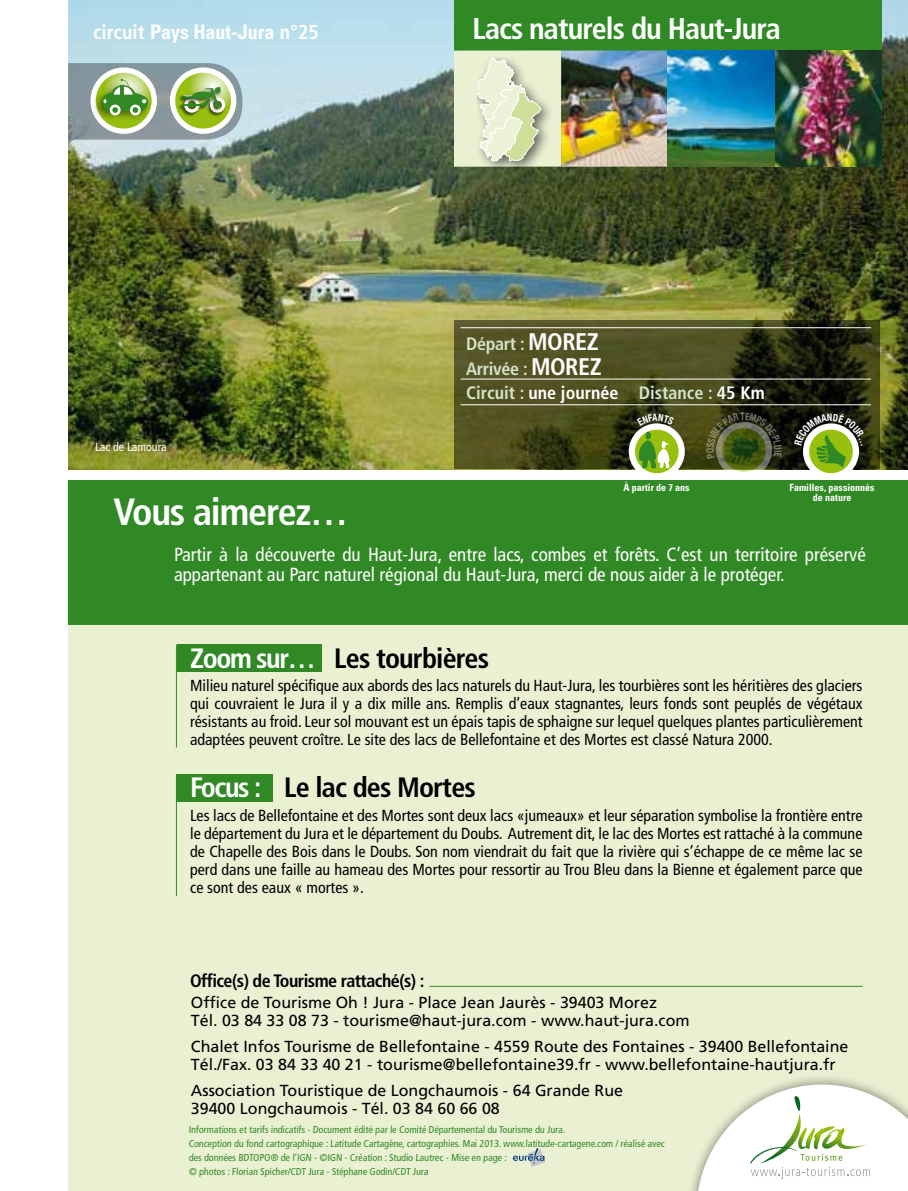
<style>
.page{position:relative;width:908px;height:1191px;background:#fff}
.page>*{position:absolute;margin:0;border:0;box-sizing:border-box;transform-origin:0 0}
.t1{font:700 condensed 38px "Frutiger";letter-spacing:-.03em;color:#fff}
.t2{font:700 condensed 30px "Frutiger";letter-spacing:-.03em;color:#fff}
.t3{font:700 condensed 28px "Frutiger";letter-spacing:-.03em;color:#000}
.t4{font:700 condensed 20px "Univers";color:#fff}
.t5{font:condensed 19px/20px "Frutiger";color:#fff}
.t6{font:700 condensed 18px/24.4px "Frutiger";color:#d4e2ca}
.t7{font:700 condensed 18px "Frutiger";letter-spacing:-.03em;color:#000}
.t8{font:condensed 16px/18px "Frutiger";color:#000;text-align:justify}
.t9{font:16px/18px "Frutiger";color:#000}
.t10{font:condensed 12px "Frutiger";color:#fff}
.t11{font:condensed 10px/14px "Frutiger";color:#318925}
.t12{font:700 condensed 10px/10px "Univers";color:#fff;text-align:center}
.s1{font-family:"Frutiger"}
.s2{font-size:24px;color:#fff}
.s3{color:#fff}
</style>
<div class="page">
<div style="left:68px;top:612px;width:839px;height:579px;background:#eaf1d3"></div>
<img style="left:68px;top:0;width:839px;height:469px">
<svg style="left:454px;top:320px;width:425px;height:149px;background:#42441c"></svg>
<div style="left:454px;top:0;width:427px;height:50px;background:#318925"></div>
<img style="left:561px;top:50px;width:320px;height:117px">
<hr style="left:176px;top:644px;width:1px;height:103px;background:#318925">
<hr style="left:176px;top:774px;width:1px;height:122px;background:#318925">
<hr style="left:429px;top:985px;width:433px;height:1px;background:#318925">
<div style="left:68px;top:480px;width:839px;height:145px;background:#318925"></div>
<svg style="left:512px;top:1148px;width:33px;height:19px"></svg>
<div style="left:177px;top:644px;width:144px;height:28px;background:#318925"></div>
<div style="left:176px;top:774px;width:96px;height:27px;background:#318925"></div>
<svg style="left:718px;top:425px;width:50px;height:50px"></svg>
<div style="left:715px;top:422px;width:56px;height:56px;border:6px solid #fff;border-radius:50%"></div>
<svg style="left:631px;top:426px;width:50px;height:50px"></svg>
<div style="left:628px;top:423px;width:56px;height:56px;border:6px solid #fff;border-radius:50%"></div>
<svg style="left:805px;top:426px;width:50px;height:50px"></svg>
<div style="left:802px;top:423px;width:56px;height:56px;border:6px solid #fff;border-radius:50%"></div>
<svg style="left:68px;top:63px;width:174px;height:77px"></svg>
<div style="left:454px;top:50px;width:107px;height:117px;background:#eaf1d3"></div>
<div style="left:477px;top:57px;width:78px;height:113px;background:#000;opacity:.6"></div>
<svg style="left:477px;top:57px;width:64px;height:104px"></svg>
<hr style="left:460px;top:327px;width:410px;height:1px;background:#fff">
<hr style="left:460px;top:378px;width:410px;height:1px;background:#fff">
<hr style="left:460px;top:404px;width:410px;height:1px;background:#fff">
<div style="left:684px;top:1072px;width:223px;height:119px;background:#000;opacity:.5"></div>
<svg style="left:696px;top:1084px;width:211px;height:107px;background:#f0f4e9"></svg>
<svg style="left:636px;top:412px;width:43px;height:58px"></svg>
<svg style="left:702px;top:412px;width:161px;height:55px;background:#485527"></svg>
<p class="t4" style="left:93px;top:20px;width:227px"><span class="s1">circuit</span> Pays Haut-Jura <span class="s1">n°25</span></p>
<p class="t10" style="left:95px;top:440px;width:73px">Lac de Lamoura</p>
<h1 class="t1" style="left:113px;top:489px;width:236px">Vous aimerez…</h1>
<h2 class="t2" style="left:472px;top:11px;width:309px">Lacs naturels du Haut-Jura</h2>
<p class="t6" style="left:466px;top:331px;width:300px">Départ : <span class="s2">MOREZ<br></span>Arrivée : <span class="s2">MOREZ<br></span>Circuit : <span class="s3">une journée</span> Distance : <span class="s3">45 Km</span></p>
<p class="t12" style="left:623px;top:483px;width:68px">À partir de 7 ans</p>
<p class="t12" style="left:789px;top:483px;width:86px">Familles, passionnés de nature</p>
<p class="t5" style="left:174px;top:544px;width:693px">Partir à la découverte du Haut-Jura, entre lacs, combes et forêts. C’est un territoire préservé appartenant au Parc naturel régional du Haut-Jura, merci de nous aider à le protéger.</p>
<h3 class="t3" style="left:190px;top:641px;width:300px"><span class="s3">Zoom sur…</span> Les tourbières</h3>
<p class="t8" style="left:190px;top:677px;width:673px">Milieu naturel spécifique aux abords des lacs naturels du Haut-Jura, les tourbières sont les héritières des glaciers qui couvraient le Jura il y a dix mille ans. Remplis d’eaux stagnantes, leurs fonds sont peuplés de végétaux résistants au froid. Leur sol mouvant est un épais tapis de sphaigne sur lequel quelques plantes particulièrement adaptées peuvent croître. Le site des lacs de Bellefontaine et des Mortes est classé Natura 2000.</p>
<h3 class="t3" style="left:190px;top:771px;width:287px"><span class="s3">Focus :</span> Le lac des Mortes</h3>
<p class="t8" style="left:190px;top:806px;width:673px">Les lacs de Bellefontaine et des Mortes sont deux lacs «jumeaux» et leur séparation symbolise la frontière entre le département du Jura et le département du Doubs. Autrement dit, le lac des Mortes est rattaché à la commune de Chapelle des Bois dans le Doubs. Son nom viendrait du fait que la rivière qui s’échappe de ce même lac se perd dans une faille au hameau des Mortes pour ressortir au Trou Bleu dans la Bienne et également parce que ce sont des eaux « mortes ».</p>
<p class="t7" style="left:190px;top:970px;width:236px">Office(s) de Tourisme rattaché(s) :</p>
<p class="t9" style="left:191px;top:993px;width:500px">Office de Tourisme Oh ! Jura - Place Jean Jaurès - 39403 Morez<br>Tél. 03 84 33 08 73 - tourisme@haut-jura.com - www.haut-jura.com</p>
<p class="t9" style="left:191px;top:1037px;width:658px">Chalet Infos Tourisme de Bellefontaine - 4559 Route des Fontaines - 39400 Bellefontaine<br>Tél./Fax. 03 84 33 40 21 - tourisme@bellefontaine39.fr - www.bellefontaine-hautjura.fr</p>
<p class="t9" style="left:191px;top:1081px;width:433px">Association Touristique de Longchaumois - 64 Grande Rue<br>39400 Longchaumois - Tél. 03 84 60 66 08</p>
<p class="t11" style="left:188px;top:1122px;width:478px">Informations et tarifs indicatifs - Document édité par le Comité Départemental du Tourisme du Jura.<br>Conception du fond cartographique : Latitude Cartagène, cartographies. Mai 2013. www.latitude-cartagene.com / réalisé avec des données BDTOPO® de l’IGN - ©IGN - Création : Studio Lautrec - Mise en page :<br>© photos : Florian Spicher/CDT Jura - Stéphane Godin/CDT Jura</p>
</div>
